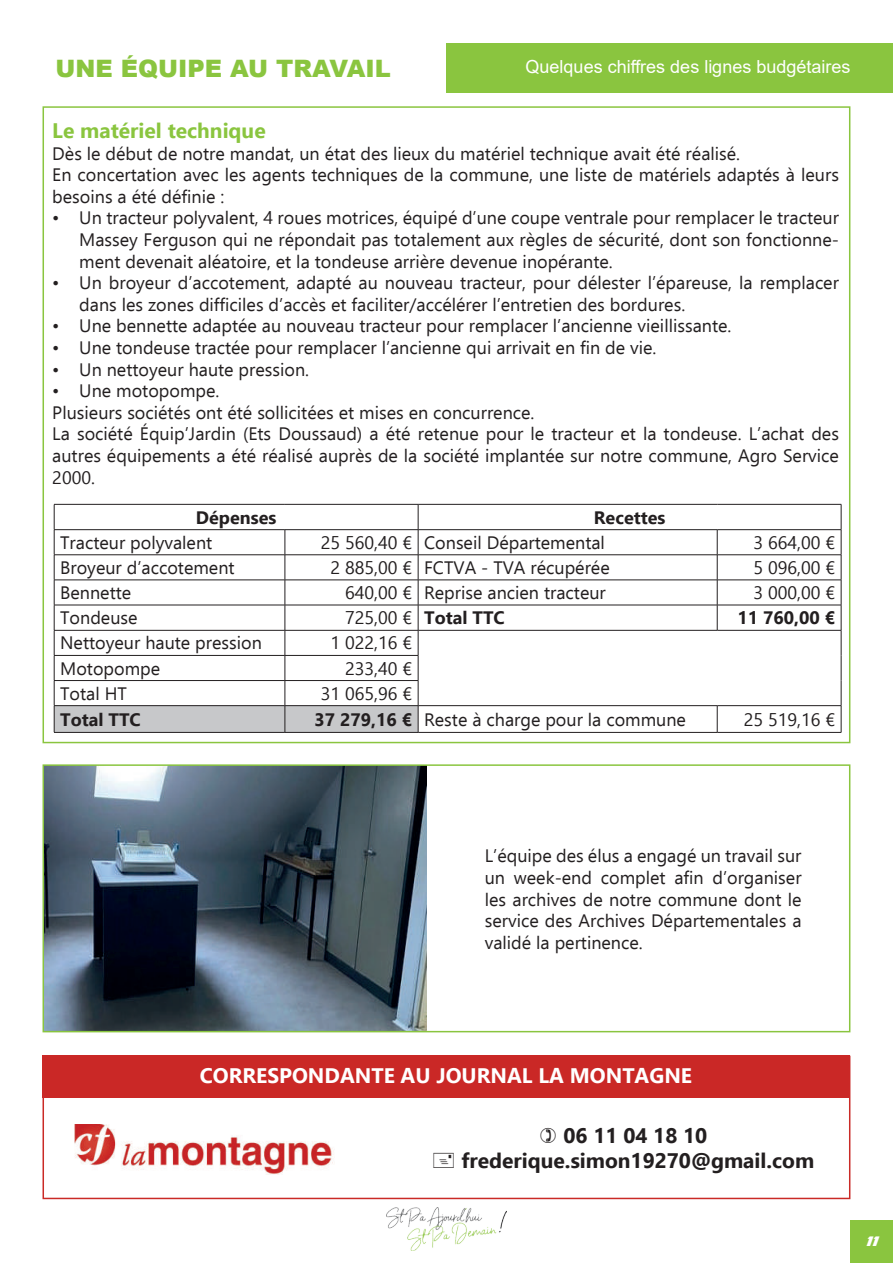
<style>
.page{position:relative;width:893px;height:1263px;background:#fff}
.page>*{position:absolute;margin:0;border:0;box-sizing:border-box;transform-origin:0 0}
.t1{font:900 24px "Arial";color:#8ac53f}
.t2{font:700 21px/25.2px "Ebrima";color:#231f20;text-align:center}
.t3{font:700 21px "Ebrima";color:#fff}
.t4{font:700 21px "Ebrima";color:#8ac53f}
.t5{font:18px/21.6px "Ebrima";color:#231f20}
.t6{font:700 18px "Ebrima";color:#231f20}
.t7{font:18px "Arial";color:#fff}
.t8{font:18px "Airstrike";color:#fff}
.s1{font-weight:400}
.s2{font-weight:700}
</style>
<div class="page">
<img style="left:46px;top:767px;width:380px;height:262px">
<div style="left:43px;top:764px;width:807px;height:268px;border:2px solid #8ac53f"></div>
<div style="left:446px;top:43px;width:447px;height:49px;background:#8ac53f"></div>
<img style="left:387px;top:1208px;width:119px;height:42px">
<div style="left:850px;top:1220px;width:43px;height:43px;background:#8ac53f"></div>
<svg style="left:54px;top:504px;width:788px;height:228px"></svg>
<hr style="left:54px;top:732px;width:231px;height:1px;background:#231f20">
<hr style="left:285px;top:732px;width:133px;height:1px;background:#231f20">
<hr style="left:418px;top:732px;width:299px;height:1px;background:#231f20">
<hr style="left:717px;top:732px;width:124px;height:1px;background:#231f20">
<div style="left:43px;top:1056px;width:807px;height:143px;border:2px solid #ca2a26"></div>
<img style="left:74px;top:1124px;width:260px;height:50px">
<div style="left:43px;top:1056px;width:807px;height:42px;background:#ca2826"></div>
<h1 class="t1" style="left:56px;top:51px;width:337px">UNE ÉQUIPE AU TRAVAIL</h1>
<p class="t7" style="left:526px;top:54px;width:326px">Quelques chiffres des lignes budgétaires</p>
<p class="t4" style="left:52px;top:114px;width:215px">Le matériel technique</p>
<p class="t5" style="left:52px;top:142px;width:788px">Dès le début de notre mandat, un état des lieux du matériel technique avait été réalisé.<br>En concertation avec les agents techniques de la commune, une liste de matériels adaptés à leurs besoins a été définie :</p>
<p class="t5" style="left:79px;top:207px;width:761px;text-align:justify;text-indent:-27px">• Un tracteur polyvalent, 4 roues motrices, équipé d’une coupe ventrale pour remplacer le tracteur Massey Ferguson qui ne répondait pas totalement aux règles de sécurité, dont son fonctionne&shy;ment devenait aléatoire, et la tondeuse arrière devenue inopérante.</p>
<p class="t5" style="left:79px;top:271px;width:761px;text-indent:-27px">• Un broyeur d’accotement, adapté au nouveau tracteur, pour délester l’épareuse, la remplacer dans les zones difficiles d’accès et faciliter/accélérer l’entretien des bordures.</p>
<p class="t5" style="left:52px;top:315px;width:681px">• Une bennette adaptée au nouveau tracteur pour remplacer l’ancienne vieillissante.</p>
<p class="t5" style="left:52px;top:336px;width:606px">• Une tondeuse tractée pour remplacer l’ancienne qui arrivait en fin de vie.</p>
<p class="t5" style="left:52px;top:358px;width:258px">• Un nettoyeur haute pression.</p>
<p class="t5" style="left:52px;top:379px;width:788px">• Une motopompe.<br>Plusieurs sociétés ont été sollicitées et mises en concurrence.<br>La société Équip’Jardin (Ets Doussaud) a été retenue pour le tracteur et la tondeuse. L’achat des autres équipements a été réalisé auprès de la société implantée sur notre commune, Agro Service 2000.</p>
<p class="t6" style="left:196px;top:503px;width:82px">Dépenses</p>
<p class="t6" style="left:594px;top:503px;width:73px">Recettes</p>
<p class="t5" style="left:60px;top:531px;width:154px">Tracteur polyvalent</p>
<p class="t5" style="left:321px;top:531px;width:286px">25 560,40 € Conseil Départemental</p>
<p class="t5" style="left:753px;top:531px;width:83px">3 664,00 €</p>
<p class="t5" style="left:60px;top:556px;width:176px">Broyeur d’accotement</p>
<p class="t5" style="left:330px;top:556px;width:281px">2 885,00 € FCTVA - TVA récupérée</p>
<p class="t5" style="left:753px;top:556px;width:83px">5 096,00 €</p>
<p class="t5" style="left:60px;top:581px;width:73px">Bennette</p>
<p class="t5" style="left:345px;top:581px;width:262px">640,00 € Reprise ancien tracteur</p>
<p class="t5" style="left:753px;top:581px;width:83px">3 000,00 €</p>
<p class="t5" style="left:60px;top:606px;width:79px">Tondeuse</p>
<p class="t6" style="left:345px;top:604px;width:161px"><span class="s1">725,00 €</span> Total TTC</p>
<p class="t6" style="left:737px;top:604px;width:99px">11 760,00 €</p>
<p class="t5" style="left:60px;top:632px;width:203px">Nettoyeur haute pression</p>
<p class="t5" style="left:330px;top:632px;width:83px">1 022,16 €</p>
<p class="t5" style="left:60px;top:657px;width:101px">Motopompe</p>
<p class="t5" style="left:345px;top:657px;width:69px">233,40 €</p>
<p class="t5" style="left:60px;top:682px;width:68px">Total HT</p>
<p class="t5" style="left:321px;top:682px;width:93px">31 065,96 €</p>
<p class="t6" style="left:60px;top:705px;width:82px">Total TTC</p>
<p class="t5" style="left:314px;top:708px;width:373px"><span class="s2">37 279,16 €</span> Reste à charge pour la commune</p>
<p class="t5" style="left:744px;top:708px;width:93px">25 519,16 €</p>
<p class="t5" style="left:485px;top:845px;width:318px;text-align:justify">L’équipe des élus a engagé un travail sur un week-end complet afin d’organiser les archives de notre commune dont le service des Archives Départementales a validé la pertinence.</p>
<p class="t3" style="left:200px;top:1059px;width:494px">CORRESPONDANTE AU JOURNAL LA MONTAGNE</p>
<p class="t2" style="left:461px;top:1122px;width:354px">06 11 04 18 10 frederique.simon19270@gmail.com</p>
<p class="t8" style="left:865px;top:1232px;width:13px">11</p>
</div>
